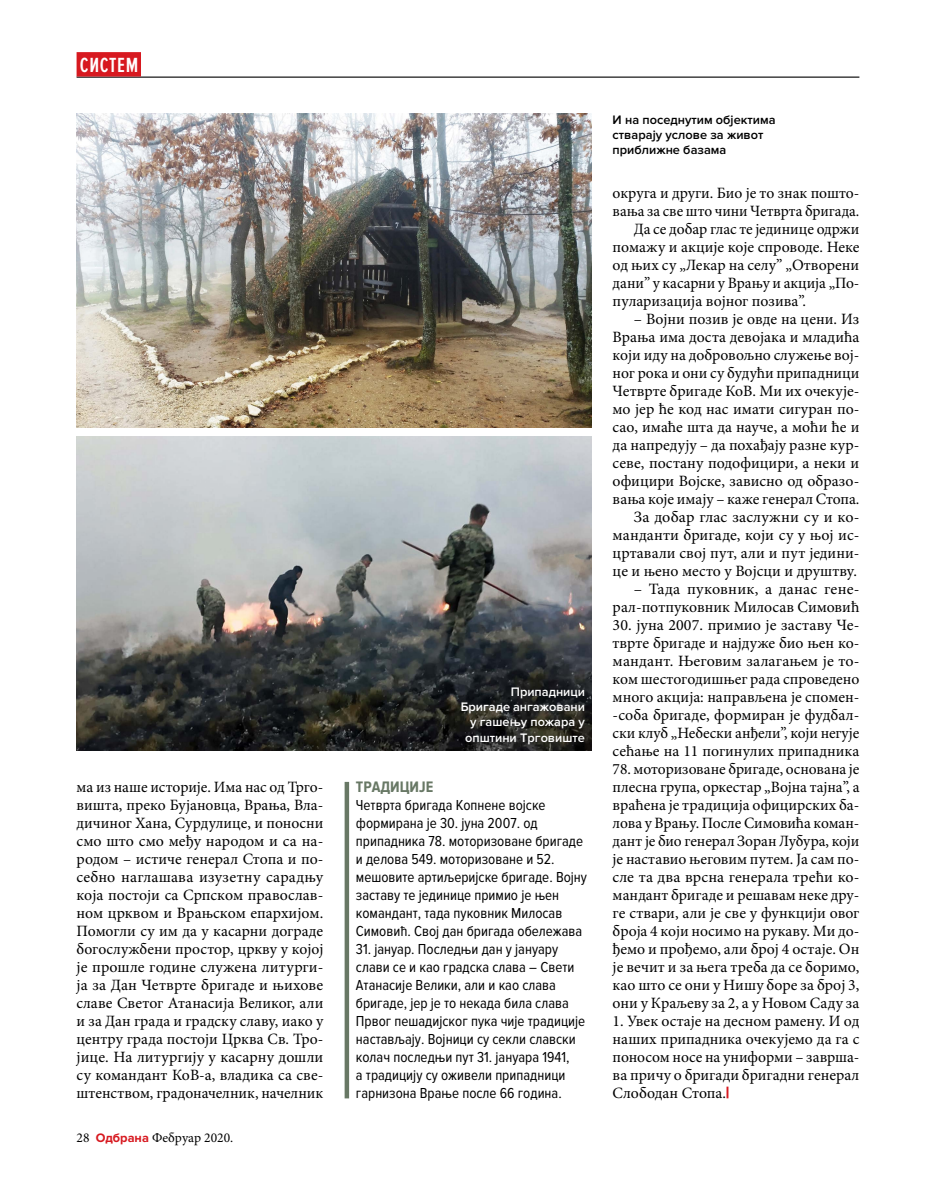
<style>
.page{position:relative;width:936px;height:1191px;background:#fff}
.page>*{position:absolute;margin:0;border:0;box-sizing:border-box;transform-origin:0 0}
.t1{font:600 21.3px "Proxima Nova Ex Cn";letter-spacing:.03em;color:#fff}
.t2{font:15.75px/18px "Minion Pro";color:#000;text-align:justify}
.t3{font:700 15.75px "Proxima Nova Cond";color:#687865}
.t4{font:15px/18px "Proxima Nova Cond";color:#000}
.t5{font:13.5px "Minion Pro";color:#000}
.t6{font:600 12.75px/15.3px "Proxima Nova";color:#000}
.t7{font:600 12.75px/15.3px "Proxima Nova";color:#fff;text-align:right}
.s1{font-family:"Proxima Nova";font-weight:700;font-size:12.75px;color:#d71920}
.s2{font-family:"Proxima Nova";font-weight:900;font-size:16.5px;color:#d71920}
</style>
<div class="page">
<hr style="left:77px;top:77px;width:782px;height:1px;background:#000">
<div style="left:77px;top:52px;width:64px;height:25px;background:#d71920"></div>
<div style="left:344px;top:782px;width:5px;height:316px;background:#687865"></div>
<img style="left:77px;top:114px;width:514px;height:313px">
<img style="left:77px;top:436px;width:514px;height:314px">
<h1 class="t1" style="left:80px;top:53px;width:60px">СИСТЕМ</h1>
<p class="t2" style="left:77px;top:778px;width:248px">ма из наше историје. Има нас од Трго&shy;вишта, преко Бујановца, Врања, Вла&shy;дичиног Хана, Сурдулице, и поносни смо што смо међу народом и са на&shy;родом – истиче генерал Стопа и по&shy;себно наглашава изузетну сарадњу која постоји са Српском православ&shy;ном црквом и Врањском епархијом.<br>Помогли су им да у касарни дограде богослужбени простор, цркву у којој је прошле године служена литурги&shy;ја за Дан Четврте бригаде и њихове славе Светог Атанасија Великог, али и за Дан града и градску славу, иако у центру града постоји Црква Св. Тро&shy;јице. На литургију у касарну дошли су командант КоВ-а, владика са све&shy;штенством, градоначелник, начелник</p>
<p class="t5" style="left:77px;top:1129px;width:158px">28 <span class="s1">Одбрана</span> Фебруар 2020.</p>
<p class="t7" style="left:461px;top:684px;width:126px">Припадници<br>Бригаде ангажовани у гашењу пожара у општини Трговиште</p>
<p class="t3" style="left:356px;top:778px;width:79px">ТРАДИЦИЈЕ</p>
<p class="t4" style="left:356px;top:796px;width:232px">Четврта бригада Копнене војске формирана је 30. јуна 2007. од припадника 78. моторизоване бригаде и делова 549. моторизоване и 52. мешовите артиљеријске бригаде. Војну заставу те јединице примио је њен командант, тада пуковник Милосав Симовић. Свој дан бригада обележава</p>
<p class="t4" style="left:356px;top:940px;width:231px">31. јануар. Последњи дан у јануару слави се и као градска слава – Свети Атанасије Велики, али и као слава бригаде, јер је то некада била слава Првог пешадијског пука чије традиције настављају. Војници су секли славски колач последњи пут 31. јануара 1941,<br>а традицију су оживели припадници гарнизона Врање после 66 година.</p>
<p class="t6" style="left:612px;top:112px;width:164px">И на поседнутим објектима стварају услове за живот приближне базама</p>
<p class="t2" style="left:612px;top:184px;width:248px">округа и други. Био је то знак пошто-</p>
<p class="t2" style="left:612px;top:202px;width:248px">вања за све што чини Четврта бригада.</p>
<p class="t2" style="left:634px;top:220px;width:227px">Да се добар глас те јединице одржи</p>
<p class="t2" style="left:612px;top:238px;width:248px">помажу и акције које спроводе. Неке</p>
<p class="t2" style="left:612px;top:256px;width:248px">од њих су „Лекар на селу” „Отворени</p>
<p class="t2" style="left:612px;top:274px;width:248px">дани” у касарни у Врању и акција „По-</p>
<p class="t2" style="left:612px;top:292px;width:195px">пуларизација војног позива”.</p>
<p class="t2" style="left:612px;top:310px;width:248px;text-align:right">– Војни позив је овде на цени. Из Врања има доста девојака и младића који иду на добровољно служење вој&shy;ног рока и они су будући припадници Четврте бригаде КоВ. Ми их очекује&shy;мо јер ће код нас имати сигуран по&shy;сао, имаће шта да науче, а моћи ће и да напредују – да похађају разне кур&shy;севе, постану подофицири, а неки и официри Војске, зависно од образо&shy;вања које имају – каже генерал Стопа.<br>За добар глас заслужни су и ко&shy;манданти бригаде, који су у њој ис&shy;цртавали свој пут, али и пут једини&shy;це и њено место у Војсци и друштву.</p>
<p class="t2" style="left:612px;top:580px;width:248px;text-align:right">– Тада пуковник, а данас гене&shy;рал-потпуковник Милосав Симовић</p>
<p class="t2" style="left:612px;top:616px;width:248px">30. јуна 2007. примио је заставу Че&shy;тврте бригаде и најдуже био њен ко&shy;мандант. Његовим залагањем је то&shy;ком шестогодишњег рада спроведено много акција: направљена је спомен--соба бригаде, формиран је фудбал&shy;ски клуб „Небески анђели”, који негује сећање на 11 погинулих припадника</p>
<p class="t2" style="left:612px;top:760px;width:248px">78. моторизоване бригаде, основана је плесна група, оркестар „Војна тајна”, а враћена је традиција официрских ба&shy;лова у Врању. После Симовића коман&shy;дант је био генерал Зоран Лубура, који је наставио његовим путем. Ја сам по&shy;сле та два врсна генерала трећи ко&shy;мандант бригаде и решавам неке дру&shy;ге ствари, али је све у функцији овог броја 4 који носимо на рукаву. Ми до&shy;ђемо и прођемо, али број 4 остаје. Он је вечит и за њега треба да се боримо, као што се они у Нишу боре за број 3, они у Краљеву за 2, а у Новом Саду за</p>
<p class="t2" style="left:612px;top:1012px;width:248px">1. Увек остаје на десном рамену. И од наших припадника очекујемо да га с поносом носе на униформи – заврша&shy;ва причу о бригади бригадни генерал Слободан Стопа.<span class="s2">|</span></p>
</div>
